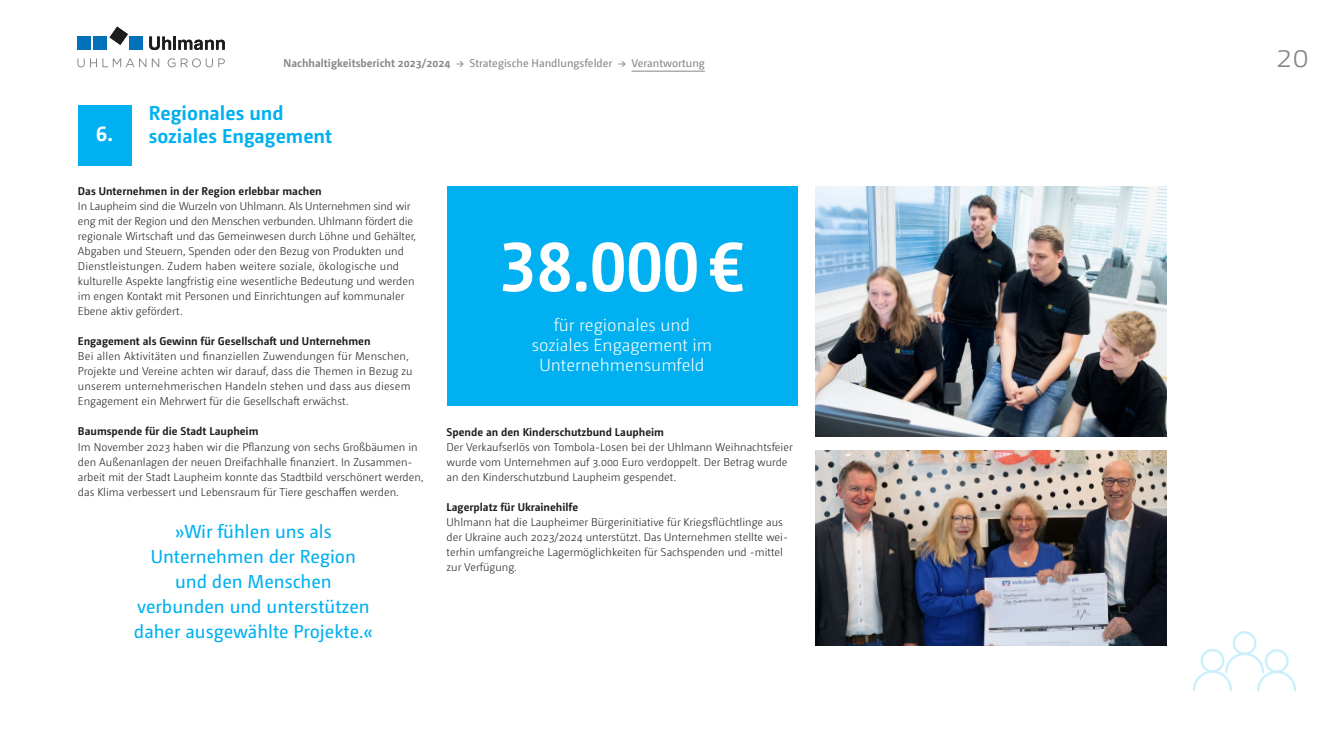
<style>
.page{position:relative;width:1322px;height:745px;background:#fff}
.page>*{position:absolute;margin:0;border:0;box-sizing:border-box;transform-origin:0 0}
.t1{font:700 68.75px "Camingo Dos Pro";color:#fff}
.t2{font:300 31.25px "Camingo Dos Pro";color:#878787}
.t3{font:700 22px "Camingo Dos Pro";color:#fff}
.t4{font:700 20px/22.5px "Camingo Dos Pro";color:#00b0f0}
.t5{font:18.75px/25px "Camingo Dos Pro";color:#00b0f0;text-align:center}
.t6{font:300 17.5px/20px "Camingo Dos Pro";color:#fff;text-align:center}
.t7{font:300 11.25px/15px "Camingo Dos Pro";color:#1d1d1b}
.t8{font:700 11.25px "Camingo Dos Pro";color:#1d1d1b}
.t9{font:11.25px "Camingo Dos Pro";color:#878787}
.s1{font-weight:700}
</style>
<div class="page">
<hr style="left:631px;top:71px;width:74px;height:1px;background:#878787">
<svg style="left:110px;top:27px;width:18px;height:18px"></svg>
<div style="left:77px;top:36px;width:14px;height:14px;background:#0070b8"></div>
<div style="left:94px;top:36px;width:13px;height:14px;background:#0070b8"></div>
<div style="left:129px;top:36px;width:14px;height:14px;background:#0070b8"></div>
<svg style="left:149px;top:36px;width:76px;height:14px"></svg>
<svg style="left:77px;top:58px;width:148px;height:9px"></svg>
<div style="left:1200px;top:648px;width:24px;height:24px;border:2px solid #cceffc;border-radius:50%"></div>
<div style="left:1232px;top:630px;width:24px;height:24px;border:2px solid #cceffc;border-radius:50%"></div>
<div style="left:1264px;top:648px;width:24px;height:24px;border:2px solid #cceffc;border-radius:50%"></div>
<svg style="left:1193px;top:651px;width:104px;height:41px"></svg>
<div style="left:447px;top:186px;width:350px;height:219px;background:#00b0f0"></div>
<div style="left:78px;top:105px;width:53px;height:60px;background:#00b0f0"></div>
<img style="left:815px;top:186px;width:351px;height:249px">
<img style="left:815px;top:450px;width:351px;height:195px">
<p class="t9" style="left:283px;top:57px;width:423px"><span class="s1">Nachhaltigkeitsbericht 2023/2024</span> → Strategische Handlungsfelder → Verantwortung</p>
<h2 class="t2" style="left:1276px;top:39px;width:35px">20</h2>
<h3 class="t4" style="left:149px;top:102px;width:185px">Regionales und soziales Engagement</h3>
<p class="t8" style="left:78px;top:184px;width:245px">Das Unternehmen in der Region erlebbar machen</p>
<p class="t7" style="left:78px;top:199px;width:339px">In Laupheim sind die Wurzeln von Uhlmann. Als Unternehmen sind wir eng mit der Region und den Menschen verbunden. Uhlmann fördert die regionale Wirtschaft und das Gemeinwesen durch Löhne und Gehälter, Abgaben und Steuern, Spenden oder den Bezug von Produkten und Dienstleistungen. Zudem haben weitere soziale, ökologische und kulturelle Aspekte langfristig eine wesentliche Bedeutung und werden im engen Kontakt mit Personen und Einrichtungen auf kommunaler Ebene aktiv gefördert.</p>
<p class="t8" style="left:78px;top:334px;width:294px">Engagement als Gewinn für Gesellschaft und Unternehmen</p>
<p class="t7" style="left:78px;top:349px;width:336px">Bei allen Aktivitäten und finanziellen Zuwendungen für Menschen, Projekte und Vereine achten wir darauf, dass die Themen in Bezug zu unserem unternehmerischen Handeln stehen und dass aus diesem Engagement ein Mehrwert für die Gesellschaft erwächst.</p>
<p class="t8" style="left:78px;top:424px;width:182px">Baumspende für die Stadt Laupheim</p>
<p class="t7" style="left:78px;top:439px;width:347px">Im November 2023 haben wir die Pflanzung von sechs Großbäumen in den Außenanlagen der neuen Dreifachhalle finanziert. In Zusammen&shy;arbeit mit der Stadt Laupheim konnte das Stadtbild verschönert werden, das Klima verbessert und Lebensraum für Tiere geschaffen werden.</p>
<h3 class="t3" style="left:96px;top:119px;width:19px">6.</h3>
<h3 class="t5" style="left:134px;top:518px;width:240px">»Wir fühlen uns als<br>Unternehmen der Region und den Menschen verbunden und unterstützen daher ausgewählte Projekte.«</h3>
<h1 class="t1" style="left:500px;top:225px;width:246px">38.000€</h1>
<h3 class="t6" style="left:532px;top:315px;width:182px">für regionales und soziales Engagement im<br>Unternehmensumfeld</h3>
<p class="t8" style="left:446px;top:424px;width:219px">Spende an den Kinderschutzbund Laupheim</p>
<p class="t7" style="left:446px;top:439px;width:348px">Der Verkaufserlös von Tombola-Losen bei der Uhlmann Weihnachtsfeier wurde vom Unternehmen auf 3.000 Euro verdoppelt. Der Betrag wurde an den Kinderschutzbund Laupheim gespendet.</p>
<p class="t8" style="left:446px;top:499px;width:133px">Lagerplatz für Ukrainehilfe</p>
<p class="t7" style="left:446px;top:514px;width:343px">Uhlmann hat die Laupheimer Bürgerinitiative für Kriegsflüchtlinge aus der Ukraine auch 2023/2024 unterstützt. Das Unternehmen stellte wei&shy;terhin umfangreiche Lagermöglichkeiten für Sachspenden und -mittel zur Verfügung.</p>
</div>
